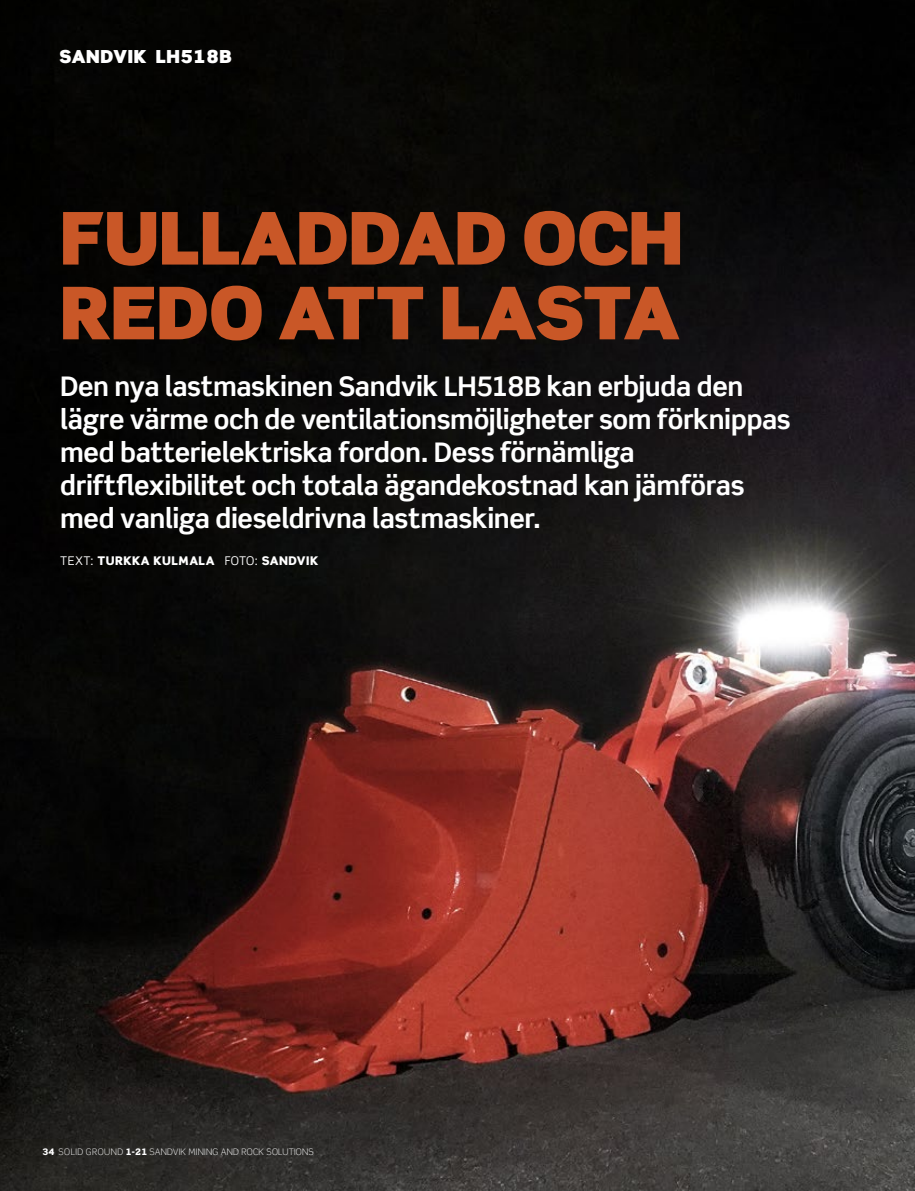
<style>
.page{position:relative;width:915px;height:1191px;background:#fff}
.page>*{position:absolute;margin:0;border:0;box-sizing:border-box;transform-origin:0 0}
.t1{font:900 72.9px/74.7px "Scene Pro";color:#c95727}
.t2{font:700 27px/33px "Scene Pro";letter-spacing:-.015em;color:#fff}
.t3{font:900 18px "Scene Pro";letter-spacing:.04em;color:#fff}
.t4{font:900 12px "Scene Pro";letter-spacing:.04em;color:#fff}
.t5{font:300 9px "Scene Pro";letter-spacing:.025em;color:#fff}
.s1{font-weight:400}
.s2{font-weight:900}
</style>
<div class="page">
<img style="left:0;top:0;width:914px;height:1191px">
<p class="t3" style="left:60px;top:45px;width:174px">SANDVIK LH518B</p>
<h1 class="t1" style="left:60px;top:199px;width:624px">FULLADDAD OCH<br>REDO ATT LASTA</h1>
<p class="t2" style="left:60px;top:370px;width:731px">Den nya lastmaskinen Sandvik LH518B kan erbjuda den lägre värme och de ventilationsmöjligheter som förknippas med batterielektriska fordon. Dess förnämliga driftflexibilitet och totala ägandekostnad kan jämföras med vanliga dieseldrivna lastmaskiner.</p>
<p class="t4" style="left:60px;top:553px;width:259px"><span class="s1">TEXT:</span> TURKKA KULMALA <span class="s1">FOTO:</span> SANDVIK</p>
<p class="t5" style="left:43px;top:1146px;width:272px"><span class="s2">34</span> SOLID GROUND <span class="s2">1-21</span> SANDVIK MINING AND ROCK SOLUTIONS</p>
</div>
